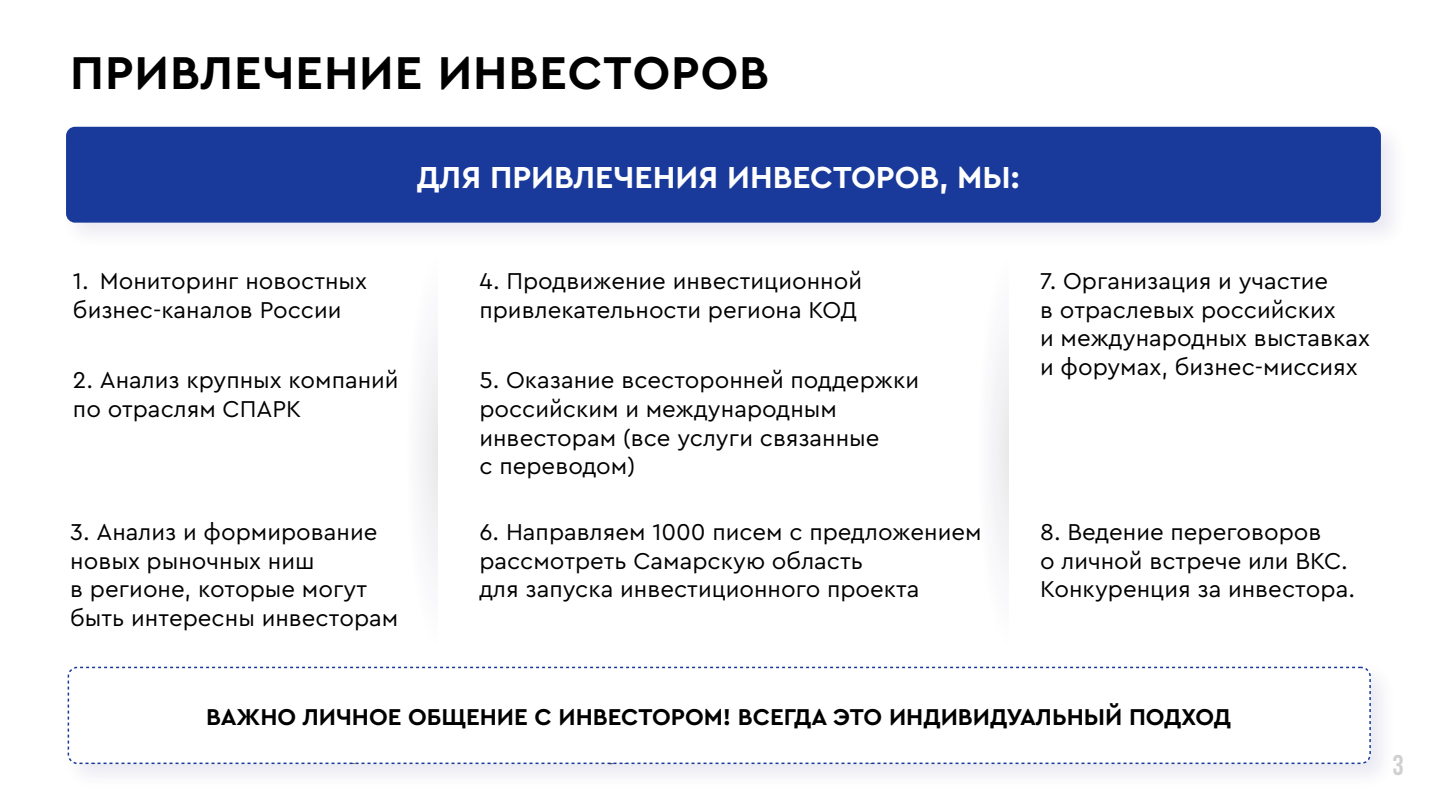
<style>
.page{position:relative;width:1440px;height:810px;background:#fff}
.page>*{position:absolute;margin:0;border:0;box-sizing:border-box;transform-origin:0 0}
.t1{font:700 48.15px "Cera Pro";letter-spacing:.02em;color:#000}
.t2{font:700 31.8px "Cera Pro";color:#fff}
.t3{font:28.5px "Bebas Neue";color:#d0d0d0}
.t4{font:700 27px "Cera Pro";color:#000}
.t5{font:24px/28.8px "Cera Pro";color:#000}
.t6{font:700 24px "Cera Pro";color:#000}
</style>
<div class="page">
<div style="left:992px;top:343px;width:17px;height:217px;background:#f3f2f4"></div>
<div style="left:421px;top:343px;width:17px;height:217px;background:#f2f2f4"></div>
<div style="left:66px;top:127px;width:1315px;height:96px;background:#193a9a;border-radius:9px"></div>
<img style="left:67px;top:666px;width:1314px;height:109px">
<div style="left:68px;top:667px;width:1302px;height:96px;background:#fff;border-radius:9px"></div>
<div style="left:68px;top:667px;width:1303px;height:97px;border:2px dashed #193a9a;border-radius:9px"></div>
<h1 class="t1" style="left:70px;top:41px;width:700px">ПРИВЛЕЧЕНИЕ ИНВЕСТОРОВ</h1>
<h2 class="t2" style="left:417px;top:156px;width:605px">ДЛЯ ПРИВЛЕЧЕНИЯ ИНВЕСТОРОВ, МЫ:</h2>
<p class="t5" style="left:73px;top:265px;width:296px">1. Мониторинг новостных бизнес-каналов России</p>
<p class="t5" style="left:73px;top:365px;width:327px">2. Анализ крупных компаний по отраслям СПАРК</p>
<p class="t5" style="left:479px;top:265px;width:384px">4. Продвижение инвестиционной привлекательности региона КОД</p>
<p class="t5" style="left:479px;top:365px;width:441px">5. Оказание всесторонней поддержки российским и международным инвесторам (все услуги связанные<br>с переводом)</p>
<p class="t5" style="left:1040px;top:265px;width:331px">7. Организация и участие<br>в отраслевых российских<br>и международных выставках и форумах, бизнес-миссиях</p>
<p class="t5" style="left:70px;top:516px;width:330px">3. Анализ и формирование новых рыночных ниш<br>в регионе, которые могут быть интересны инвесторам</p>
<p class="t5" style="left:479px;top:516px;width:504px">6. Направляем 1000 писем с предложением рассмотреть Самарскую область<br>для запуска инвестиционного проекта</p>
<p class="t5" style="left:1040px;top:516px;width:316px">8. Ведение переговоров<br>о личной встрече или ВКС.<br>Конкуренция за инвестора.</p>
<p class="t6" style="left:206px;top:701px;width:1027px">ВАЖНО ЛИЧНОЕ ОБЩЕНИЕ С ИНВЕСТОРОМ! ВСЕГДА ЭТО ИНДИВИДУАЛЬНЫЙ ПОДХОД</p>
<p class="t4" style="left:71px;top:700px;width:883px">Направляем 1000 писем с предложением рассмотреть СО для ИП.</p>
<p class="t3" style="left:1393px;top:750px;width:13px">3</p>
</div>
